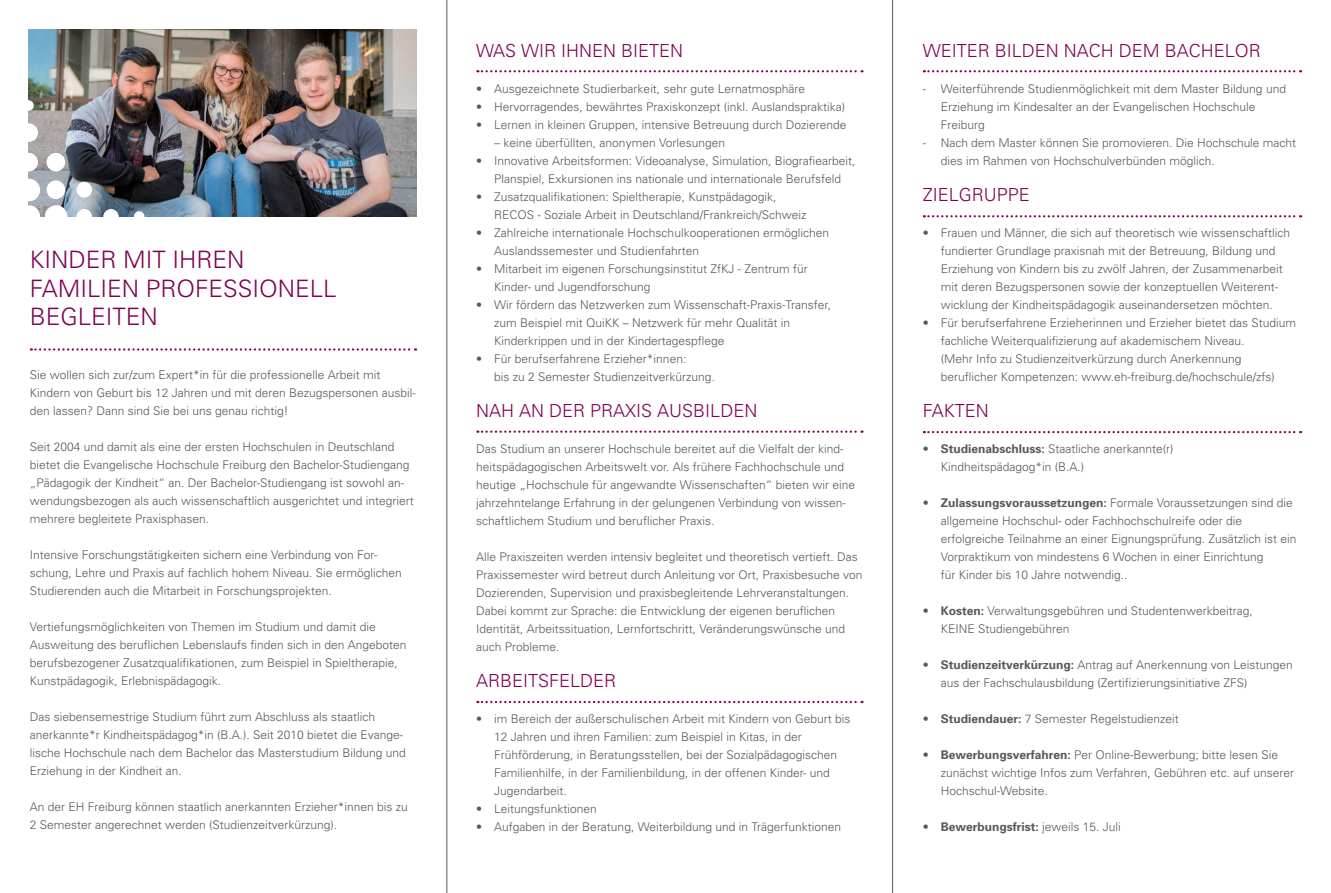
<style>
.page{position:relative;width:1331px;height:893px;background:#fff}
.page>*{position:absolute;margin:0;border:0;box-sizing:border-box;transform-origin:0 0}
.t1{font:300 24px/28.5px "Univers";color:#800051}
.t2{font:300 18px "Univers";color:#800051}
.t3{font:300 12px/18px "Univers";color:#57585a}
.t4{font:700 12px "Univers";color:#57585a}
.s1{font-weight:700}
.s2{font-weight:300}
</style>
<div class="page">
<img style="left:29px;top:30px;width:388px;height:186px">
<div style="left:17px;top:179px;width:23px;height:22px;background:#fff;border-radius:50%"></div>
<div style="left:17px;top:205px;width:23px;height:23px;background:#fff;border-radius:50%"></div>
<div style="left:45px;top:205px;width:22px;height:23px;background:#fff;border-radius:50%"></div>
<div style="left:47px;top:180px;width:18px;height:19px;background:#fff;border-radius:50%"></div>
<div style="left:76px;top:182px;width:16px;height:16px;background:#fff;border-radius:50%"></div>
<div style="left:76px;top:209px;width:16px;height:16px;background:#fff;border-radius:50%"></div>
<div style="left:103px;top:209px;width:16px;height:16px;background:#fff;border-radius:50%"></div>
<div style="left:23px;top:100px;width:11px;height:11px;background:#fff;border-radius:50%"></div>
<div style="left:134px;top:211px;width:11px;height:11px;background:#fff;border-radius:50%"></div>
<div style="left:47px;top:153px;width:18px;height:18px;background:#fff;border-radius:50%"></div>
<div style="left:19px;top:153px;width:19px;height:18px;background:#fff;border-radius:50%"></div>
<div style="left:19px;top:123px;width:19px;height:19px;background:#fff;border-radius:50%"></div>
<hr style="left:892px;top:0;width:1px;height:893px;background:#57585a">
<hr style="left:447px;top:0;width:1px;height:893px;background:#57585a">
<svg style="left:31px;top:348px;width:385px;height:3px"></svg>
<svg style="left:477px;top:70px;width:385px;height:2px"></svg>
<svg style="left:924px;top:70px;width:377px;height:2px"></svg>
<svg style="left:477px;top:431px;width:385px;height:2px"></svg>
<svg style="left:924px;top:215px;width:377px;height:2px"></svg>
<svg style="left:477px;top:701px;width:385px;height:2px"></svg>
<svg style="left:924px;top:431px;width:377px;height:2px"></svg>
<h1 class="t1" style="left:30px;top:245px;width:308px">KINDER MIT IHREN<br>FAMILIEN PROFESSIONELL<br>BEGLEITEN</h1>
<p class="t3" style="left:30px;top:366px;width:388px">Sie wollen sich zur/zum Expert*in für die professionelle Arbeit mit<br>Kindern von Geburt bis 12 Jahren und mit deren Bezugspersonen ausbil&shy;den lassen? Dann sind Sie bei uns genau richtig!</p>
<p class="t3" style="left:30px;top:438px;width:386px">Seit 2004 und damit als eine der ersten Hochschulen in Deutschland bietet die Evangelische Hochschule Freiburg den Bachelor-Studiengang „Pädagogik der Kindheit“ an. Der Bachelor-Studiengang ist sowohl an&shy;wendungsbezogen als auch wissenschaftlich ausgerichtet und integriert mehrere begleitete Praxisphasen.</p>
<p class="t3" style="left:30px;top:546px;width:374px">Intensive Forschungstätigkeiten sichern eine Verbindung von For&shy;schung, Lehre und Praxis auf fachlich hohem Niveau. Sie ermöglichen<br>Studierenden auch die Mitarbeit in Forschungsprojekten.</p>
<p class="t3" style="left:30px;top:618px;width:378px">Vertiefungsmöglichkeiten von Themen im Studium und damit die Ausweitung des beruflichen Lebenslaufs finden sich in den Angeboten berufsbezogener Zusatzqualifikationen, zum Beispiel in Spieltherapie, Kunstpädagogik, Erlebnispädagogik.</p>
<p class="t3" style="left:30px;top:708px;width:378px">Das siebensemestrige Studium führt zum Abschluss als staatlich anerkannte*r Kindheitspädagog*in (B.A.). Seit 2010 bietet die Evange&shy;lische Hochschule nach dem Bachelor das Masterstudium Bildung und Erziehung in der Kindheit an.</p>
<p class="t3" style="left:30px;top:798px;width:380px">An der EH Freiburg können staatlich anerkannten Erzieher*innen bis zu<br>2 Semester angerechnet werden (Studienzeitverkürzung).</p>
<h2 class="t2" style="left:476px;top:40px;width:209px">WAS WIR IHNEN BIETEN</h2>
<p class="t3" style="left:476px;top:80px;width:330px">• Ausgezeichnete Studierbarkeit, sehr gute Lernatmosphäre</p>
<p class="t3" style="left:476px;top:98px;width:370px">• Hervorragendes, bewährtes Praxiskonzept (inkl. Auslandspraktika)</p>
<p class="t3" style="left:476px;top:116px;width:372px">• Lernen in kleinen Gruppen, intensive Betreuung durch Dozierende</p>
<p class="t3" style="left:494px;top:134px;width:232px">– keine überfüllten, anonymen Vorlesungen</p>
<p class="t3" style="left:476px;top:152px;width:381px;text-align:center">• Innovative Arbeitsformen: Videoanalyse, Simulation, Biografiearbeit,<br>Planspiel, Exkursionen ins nationale und internationale Berufsfeld</p>
<p class="t3" style="left:494px;top:188px;width:314px;text-indent:-18px">• Zusatzqualifikationen: Spieltherapie, Kunstpädagogik,<br>RECOS - Soziale Arbeit in Deutschland/Frankreich/Schweiz</p>
<p class="t3" style="left:494px;top:224px;width:336px;text-indent:-18px">• Zahlreiche internationale Hochschulkooperationen ermöglichen<br>Auslandssemester und Studienfahrten</p>
<p class="t3" style="left:494px;top:260px;width:315px;text-indent:-18px">• Mitarbeit im eigenen Forschungsinstitut ZfKJ - Zentrum für<br>Kinder- und Jugendforschung</p>
<p class="t3" style="left:494px;top:296px;width:338px;text-indent:-18px">• Wir fördern das Netzwerken zum Wissenschaft-Praxis-Transfer, zum Beispiel mit QuiKK – Netzwerk für mehr Qualität in<br>Kinderkrippen und in der Kindertagespflege</p>
<p class="t3" style="left:494px;top:350px;width:222px;text-indent:-18px">• Für berufserfahrene Erzieher*innen:<br>bis zu 2 Semester Studienzeitverkürzung.</p>
<h2 class="t2" style="left:476px;top:400px;width:283px">NAH AN DER PRAXIS AUSBILDEN</h2>
<p class="t3" style="left:476px;top:440px;width:380px">Das Studium an unserer Hochschule bereitet auf die Vielfalt der kind&shy;heitspädagogischen Arbeitswelt vor. Als frühere Fachhochschule und heutige „Hochschule für angewandte Wissenschaften“ bieten wir eine jahrzehntelange Erfahrung in der gelungenen Verbindung von wissen&shy;schaftlichem Studium und beruflicher Praxis.</p>
<p class="t3" style="left:476px;top:548px;width:388px">Alle Praxiszeiten werden intensiv begleitet und theoretisch vertieft. Das Praxissemester wird betreut durch Anleitung vor Ort, Praxisbesuche von Dozierenden, Supervision und praxisbegleitende Lehrveranstaltungen.<br>Dabei kommt zur Sprache: die Entwicklung der eigenen beruflichen Identität, Arbeitssituation, Lernfortschritt, Veränderungswünsche und auch Probleme.</p>
<h2 class="t2" style="left:476px;top:670px;width:142px">ARBEITSFELDER</h2>
<p class="t3" style="left:494px;top:710px;width:358px;text-indent:-18px">• im Bereich der außerschulischen Arbeit mit Kindern von Geburt bis 12 Jahren und ihren Familien: zum Beispiel in Kitas, in der Frühförderung, in Beratungsstellen, bei der Sozialpädagogischen Familienhilfe, in der Familienbildung, in der offenen Kinder- und Jugendarbeit.</p>
<p class="t3" style="left:476px;top:800px;width:122px">• Leitungsfunktionen</p>
<p class="t3" style="left:476px;top:818px;width:366px">• Aufgaben in der Beratung, Weiterbildung und in Trägerfunktionen</p>
<h2 class="t2" style="left:923px;top:40px;width:340px">WEITER BILDEN NACH DEM BACHELOR</h2>
<p class="t3" style="left:941px;top:80px;width:347px;text-indent:-18px">- Weiterführende Studienmöglichkeit mit dem Master Bildung und<br>Erziehung im Kindesalter an der Evangelischen Hochschule<br>Freiburg</p>
<p class="t3" style="left:941px;top:134px;width:357px;text-indent:-18px">- Nach dem Master können Sie promovieren. Die Hochschule macht dies im Rahmen von Hochschulverbünden möglich.</p>
<h2 class="t2" style="left:923px;top:184px;width:109px">ZIELGRUPPE</h2>
<p class="t3" style="left:941px;top:224px;width:351px;text-indent:-18px">• Frauen und Männer, die sich auf theoretisch wie wissenschaftlich fundierter Grundlage praxisnah mit der Betreuung, Bildung und Erziehung von Kindern bis zu zwölf Jahren, der Zusammenarbeit mit deren Bezugspersonen sowie der konzeptuellen Weiterent&shy;wicklung der Kindheitspädagogik auseinandersetzen möchten.</p>
<p class="t3" style="left:941px;top:314px;width:357px;text-indent:-18px">• Für berufserfahrene Erzieherinnen und Erzieher bietet das Studium fachliche Weiterqualifizierung auf akademischem Niveau.<br>(Mehr Info zu Studienzeitverkürzung durch Anerkennung beruflicher Kompetenzen: www.eh-freiburg.de/hochschule/zfs)</p>
<h2 class="t2" style="left:923px;top:400px;width:68px">FAKTEN</h2>
<p class="t3" style="left:941px;top:440px;width:234px;text-indent:-18px">• <span class="s1">Studienabschluss:</span> Staatliche anerkannte(r)<br>Kindheitspädagog*in (B.A.)</p>
<p class="t3" style="left:941px;top:494px;width:357px;text-indent:-18px">• <span class="s1">Zulassungsvoraussetzungen:</span> Formale Voraussetzungen sind die allgemeine Hochschul- oder Fachhochschulreife oder die erfolgreiche Teilnahme an einer Eignungsprüfung. Zusätzlich ist ein Vorpraktikum von mindestens 6 Wochen in einer Einrichtung<br>für Kinder bis 10 Jahre notwendig..</p>
<p class="t3" style="left:941px;top:602px;width:314px;text-indent:-18px">• <span class="s1">Kosten:</span> Verwaltungsgebühren und Studentenwerkbeitrag,<br>KEINE Studiengebühren</p>
<p class="t3" style="left:941px;top:656px;width:354px;text-indent:-18px">• <span class="s1">Studienzeitverkürzung:</span> Antrag auf Anerkennung von Leistungen aus der Fachschulausbildung (Zertifizierungsinitiative ZFS)</p>
<p class="t3" style="left:923px;top:710px;width:258px">• <span class="s1">Studiendauer:</span> 7 Semester Regelstudienzeit</p>
<p class="t3" style="left:941px;top:746px;width:355px;text-indent:-18px">• <span class="s1">Bewerbungsverfahren:</span> Per Online-Bewerbung; bitte lesen Sie zunächst wichtige Infos zum Verfahren, Gebühren etc. auf unserer<br>Hochschul-Website.</p>
<p class="t4" style="left:923px;top:820px;width:200px"><span class="s2">•</span> Bewerbungsfrist: <span class="s2">jeweils 15. Juli</span></p>
</div>
